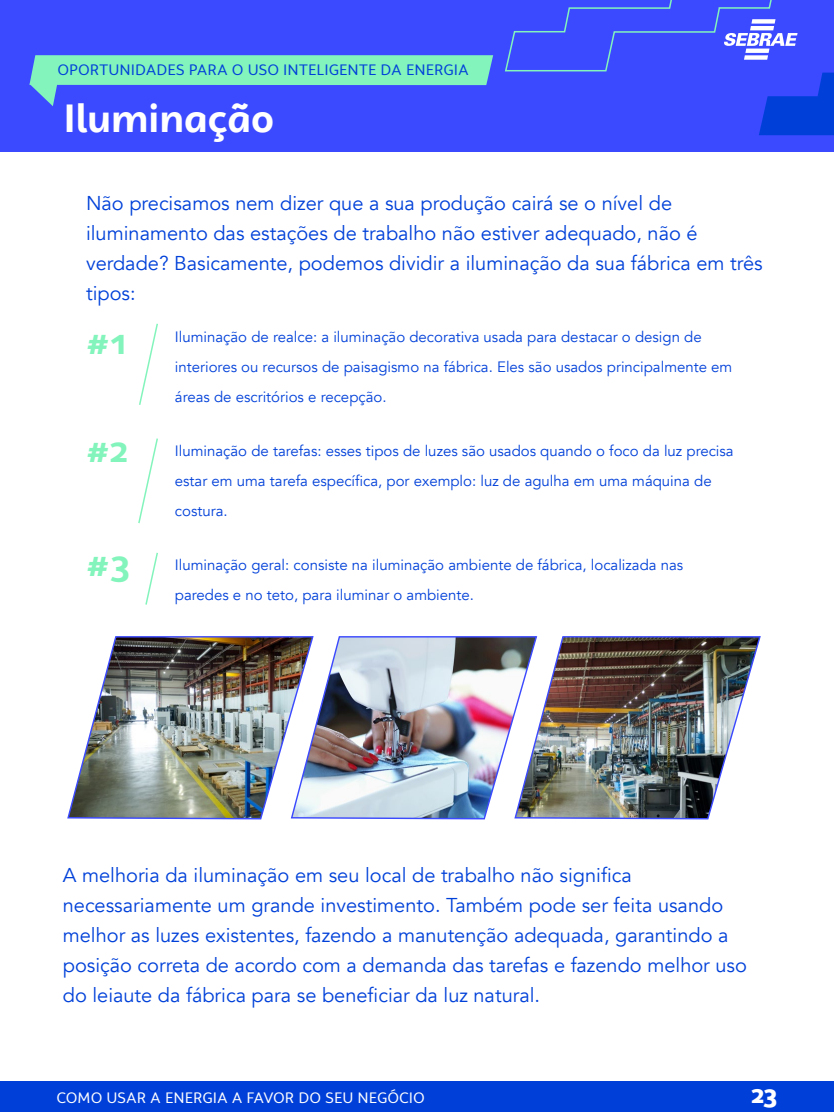
<style>
.page{position:relative;width:834px;height:1112px;background:#fff}
.page>*{position:absolute;margin:0;border:0;box-sizing:border-box;transform-origin:0 0}
.t1{font:700 40px "Campuni";color:#fff}
.t2{font:700 36px "Campuni";color:#83f4bc}
.t3{font:900 25px "Campuni";color:#fff}
.t4{font:20px/30px "Avenir";color:#0041d9}
.t5{font:15px/30px "Avenir";color:#0040d9}
.t6{font:15px "Campuni";color:#0040d9}
.t7{font:15px "Campuni";color:#fff}
</style>
<div class="page">
<div style="left:0;top:1082px;width:834px;height:30px;background:#0040d9"></div>
<div style="left:0;top:0;width:834px;height:151px;background:#3b4aff"></div>
<svg style="left:29px;top:55px;width:464px;height:51px"></svg>
<svg style="left:505px;top:0;width:329px;height:135px"></svg>
<svg style="left:139px;top:323px;width:19px;height:82px"></svg>
<svg style="left:138px;top:438px;width:20px;height:86px"></svg>
<svg style="left:145px;top:552px;width:13px;height:53px"></svg>
<img style="left:67px;top:636px;width:223px;height:184px">
<img style="left:290px;top:636px;width:223px;height:184px">
<img style="left:513px;top:636px;width:248px;height:184px">
<p class="t6" style="left:57px;top:61px;width:413px">OPORTUNIDADES PARA O USO INTELIGENTE DA ENERGIA</p>
<h1 class="t1" style="left:63px;top:93px;width:212px">Iluminação</h1>
<p class="t4" style="left:86px;top:188px;width:678px">Não precisamos nem dizer que a sua produção cairá se o nível de iluminamento das estações de trabalho não estiver adequado, não é verdade? Basicamente, podemos dividir a iluminação da sua fábrica em três tipos:</p>
<h2 class="t2" style="left:86px;top:319px;width:42px">#1</h2>
<h2 class="t2" style="left:86px;top:427px;width:44px">#2</h2>
<h2 class="t2" style="left:86px;top:541px;width:46px">#3</h2>
<p class="t5" style="left:175px;top:322px;width:559px">Iluminação de realce: a iluminação decorativa usada para destacar o design de interiores ou recursos de paisagismo na fábrica. Eles são usados principalmente em áreas de escritórios e recepção.</p>
<p class="t5" style="left:175px;top:436px;width:560px">Iluminação de tarefas: esses tipos de luzes são usados quando o foco da luz precisa estar em uma tarefa específica, por exemplo: luz de agulha em uma máquina de costura.</p>
<p class="t5" style="left:175px;top:550px;width:510px">Iluminação geral: consiste na iluminação ambiente de fábrica, localizada nas paredes e no teto, para iluminar o ambiente.</p>
<p class="t4" style="left:63px;top:860px;width:686px">A melhoria da iluminação em seu local de trabalho não significa necessariamente um grande investimento. Também pode ser feita usando melhor as luzes existentes, fazendo a manutenção adequada, garantindo a posição correta de acordo com a demanda das tarefas e fazendo melhor uso do leiaute da fábrica para se beneficiar da luz natural.</p>
<p class="t7" style="left:56px;top:1088px;width:370px">COMO USAR A ENERGIA A FAVOR DO SEU NEGÓCIO</p>
<p class="t3" style="left:751px;top:1078px;width:28px">23</p>
</div>
